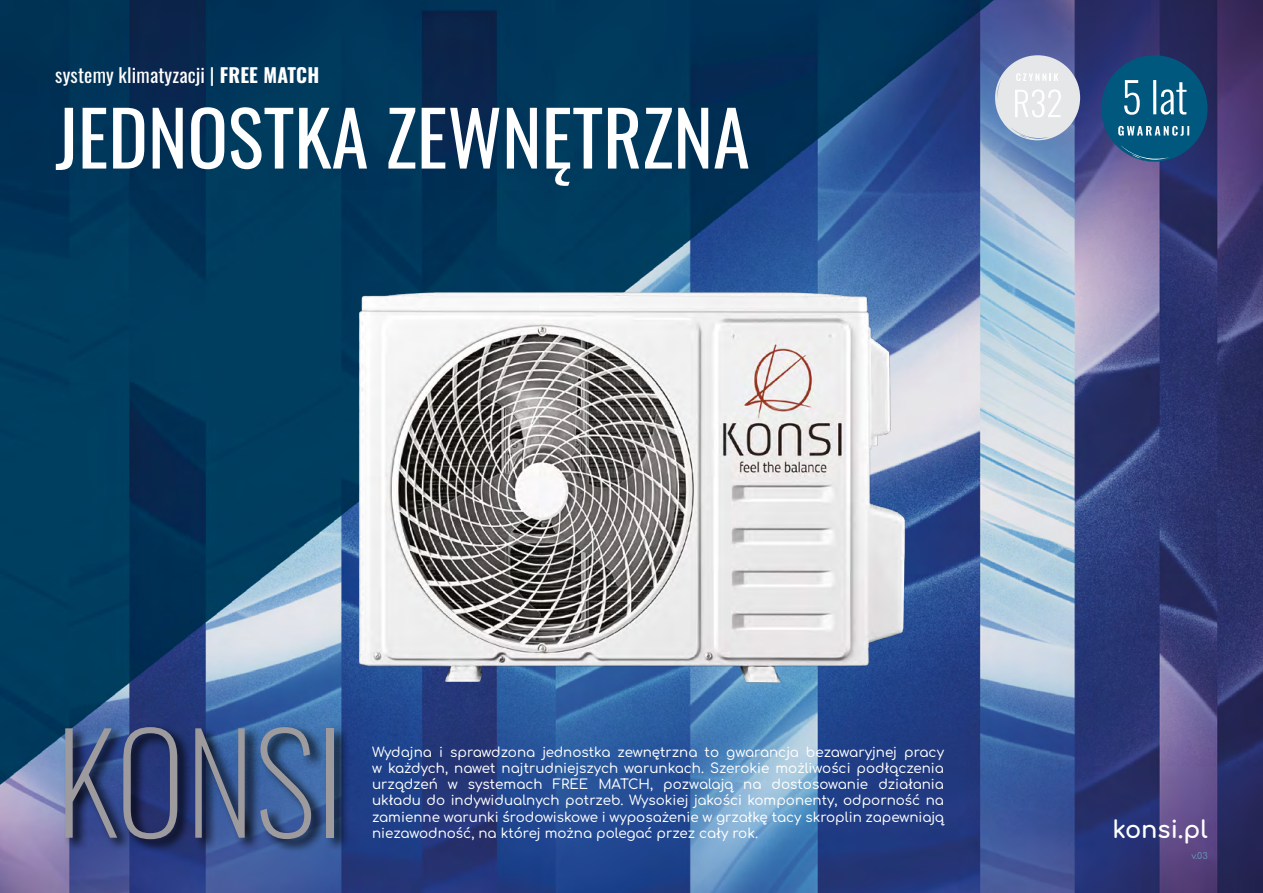
<style>
.page{position:relative;width:1263px;height:893px;background:#fff}
.page>*{position:absolute;margin:0;border:0;box-sizing:border-box;transform-origin:0 0}
.t1{font:200 135px "Oswald";color:#9e9b9e}
.t2{font:75px "Oswald";color:#fff}
.t3{font:24px "Comfortaa";color:#fff}
.t4{font:19.5px "Oswald";letter-spacing:.01em;color:#fff}
.t5{font:13.5px/16.2px "Comfortaa";color:#fff;text-align:justify}
.t6{font:9px "Comfortaa";color:#6593b1}
.s1{font-weight:700}
</style>
<div class="page">
<img style="left:0;top:0;width:1263px;height:893px">
<img style="left:347px;top:285px;width:569px;height:406px">
<svg style="left:995px;top:55px;width:85px;height:85px;background:#c7cddb"></svg>
<svg style="left:1101px;top:55px;width:106px;height:107px;background:#205e86"></svg>
<div style="left:63px;top:723px;width:286px;height:130px;background:#000;opacity:.87"></div>
<h3 class="t4" style="left:55px;top:58px;width:265px">systemy klimatyzacji | <span class="s1">FREE MATCH</span></h3>
<h2 class="t2" style="left:55px;top:71px;width:696px">JEDNOSTKA ZEWNĘTRZNA</h2>
<h1 class="t1" style="left:55px;top:663px;width:290px">KONSI</h1>
<p class="t5" style="left:372px;top:742px;width:573px">Wydajna i sprawdzona jednostka zewnętrzna to gwarancja bezawaryjnej pracy w każdych, nawet najtrudniejszych warunkach. Szerokie możliwości podłączenia urządzeń w systemach FREE MATCH, pozwalają na dostosowanie działania układu do indywidualnych potrzeb. Wysokiej jakości komponenty, odporność na zamienne warunki środowiskowe i wyposażenie w grzałkę tacy skroplin zapewniają niezawodność, na której można polegać przez cały rok.</p>
<h3 class="t3" style="left:1112px;top:807px;width:97px">konsi.pl</h3>
<p class="t6" style="left:1191px;top:847px;width:18px">v.03</p>
</div>
